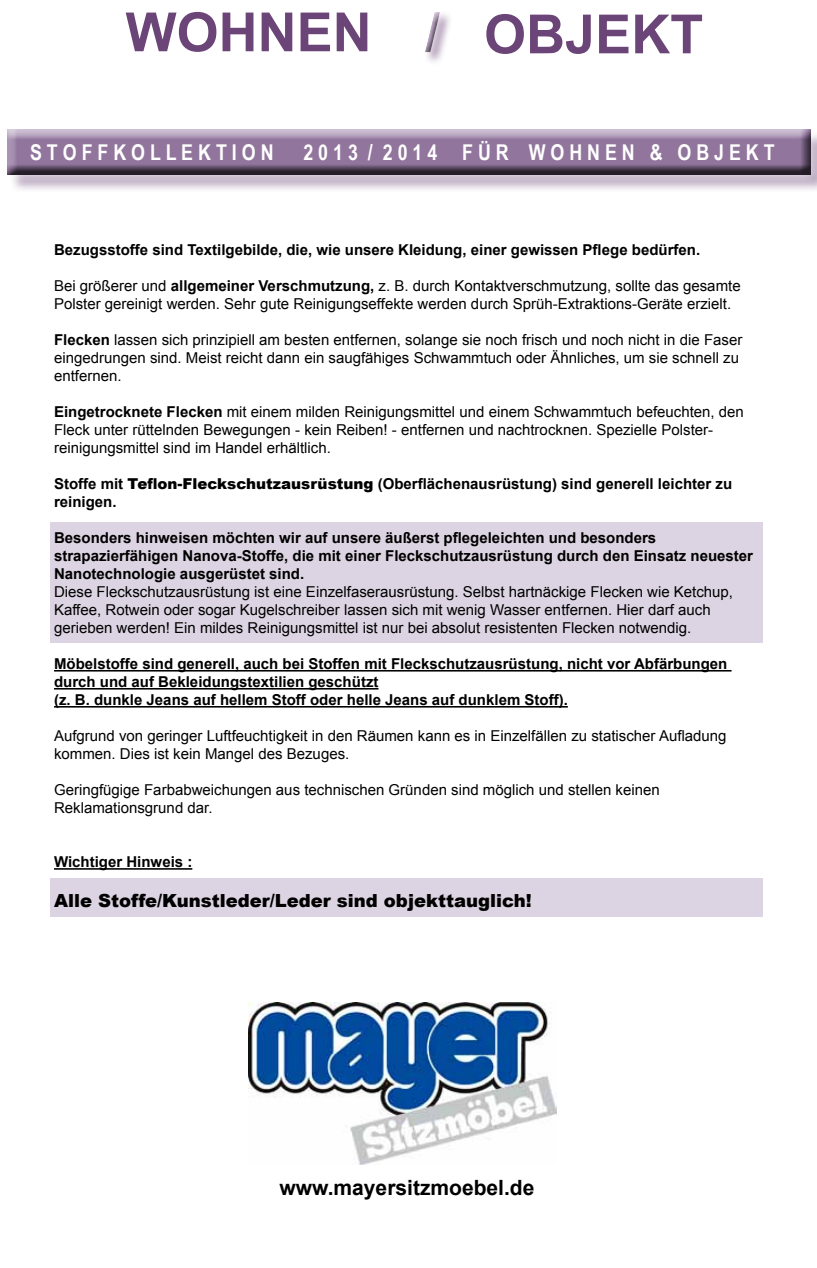
<style>
.page{position:relative;width:817px;height:1268px;background:#fff}
.page>*{position:absolute;margin:0;border:0;box-sizing:border-box;transform-origin:0 0}
.t1{font:700 54px "Arial";color:#6c4578}
.t2{font:700 21.75px "Arial Narrow";color:#fff}
.t3{font:700 21px "Arial";color:#000}
.t4{font:900 18px "Arial";color:#000}
.t5{font:15px/18px "Arial";color:#000}
.t6{font:700 15px/18px "Arial";color:#000}
.s1{font-weight:900}
.s2{font-style:inherit}
.s3{font-weight:700}
</style>
<div class="page">
<div style="left:50px;top:878px;width:712px;height:38px;background:#dcd4e2"></div>
<div style="left:50px;top:522px;width:712px;height:120px;background:#dcd4e2"></div>
<div style="left:9px;top:131px;width:807px;height:62px;background:#6c4578;opacity:.45"></div>
<div style="left:0;top:119px;width:816px;height:65px;background:#fff;opacity:.75"></div>
<div style="left:5px;top:128px;width:805px;height:43px;background:#fff"></div>
<div style="left:5px;top:129px;width:805px;height:48px;background:#000;opacity:.75"></div>
<hr style="left:54px;top:670px;width:677px;height:1px;background:#000">
<hr style="left:54px;top:688px;width:324px;height:1px;background:#000">
<hr style="left:54px;top:706px;width:513px;height:1px;background:#000">
<hr style="left:54px;top:868px;width:138px;height:1px;background:#000">
<img style="left:249px;top:1002px;width:307px;height:162px">
<div style="left:416px;top:4px;width:35px;height:59px;background:#000;opacity:.75"></div>
<h1 class="t1" style="left:125px;top:-3px;width:579px">WOHNEN <span class="s1">/</span> <span class="s2">OBJEKT</span></h1>
<h2 class="t2" style="left:30px;top:136px;width:245px">S T O F F K O L L E K T I O N</h2>
<h2 class="t2" style="left:303px;top:136px;width:473px">2 0 1 3 / 2 0 1 4 F Ü R W O H N E N &amp; O B J E K T</h2>
<p class="t6" style="left:54px;top:241px;width:647px">Bezugsstoffe sind Textilgebilde, die, wie unsere Kleidung, einer gewissen Pflege bedürfen.</p>
<p class="t5" style="left:54px;top:277px;width:688px">Bei größerer und <span class="s3">allgemeiner Verschmutzung,</span> z. B. durch Kontaktverschmutzung, sollte das gesamte<br>Polster gereinigt werden. Sehr gute Reinigungseffekte werden durch Sprüh-Extraktions-Geräte erzielt.</p>
<p class="t5" style="left:54px;top:331px;width:689px"><span class="s3">Flecken</span> lassen sich prinzipiell am besten entfernen, solange sie noch frisch und noch nicht in die Faser eingedrungen sind. Meist reicht dann ein saugfähiges Schwammtuch oder Ähnliches, um sie schnell zu entfernen.</p>
<p class="t5" style="left:54px;top:403px;width:691px"><span class="s3">Eingetrocknete Flecken</span> mit einem milden Reinigungsmittel und einem Schwammtuch befeuchten, den<br>Fleck unter rüttelnden Bewegungen - kein Reiben! - entfernen und nachtrocknen. Spezielle Polster&shy;reinigungsmittel sind im Handel erhältlich.</p>
<p class="t6" style="left:54px;top:475px;width:679px">Stoffe mit <span class="s1">Teflon-Fleckschutzausrüstung</span> (Oberflächenausrüstung) sind generell leichter zu reinigen.</p>
<p class="t6" style="left:54px;top:529px;width:700px">Besonders hinweisen möchten wir auf unsere äußerst pflegeleichten und besonders strapazierfähigen Nanova-Stoffe, die mit einer Fleckschutzausrüstung durch den Einsatz neuester<br>Nanotechnologie ausgerüstet sind.</p>
<p class="t5" style="left:54px;top:583px;width:680px">Diese Fleckschutzausrüstung ist eine Einzelfaserausrüstung. Selbst hartnäckige Flecken wie Ketchup,<br>Kaffee, Rotwein oder sogar Kugelschreiber lassen sich mit wenig Wasser entfernen. Hier darf auch gerieben werden! Ein mildes Reinigungsmittel ist nur bei absolut resistenten Flecken notwendig.</p>
<p class="t6" style="left:54px;top:655px;width:674px">Möbelstoffe sind generell, auch bei Stoffen mit Fleckschutzausrüstung, nicht vor Abfärbungen durch und auf Bekleidungstextilien geschützt<br>(z. B. dunkle Jeans auf hellem Stoff oder helle Jeans auf dunklem Stoff).</p>
<p class="t5" style="left:54px;top:727px;width:674px">Aufgrund von geringer Luftfeuchtigkeit in den Räumen kann es in Einzelfällen zu statischer Aufladung kommen. Dies ist kein Mangel des Bezuges.</p>
<p class="t5" style="left:54px;top:781px;width:607px">Geringfügige Farbabweichungen aus technischen Gründen sind möglich und stellen keinen<br>Reklamationsgrund dar.</p>
<p class="t6" style="left:54px;top:853px;width:140px">Wichtiger Hinweis :</p>
<p class="t4" style="left:54px;top:887px;width:479px">Alle Stoffe/Kunstleder/Leder sind objekttauglich!</p>
<h3 class="t3" style="left:279px;top:1173px;width:256px">www.mayersitzmoebel.de</h3>
</div>
